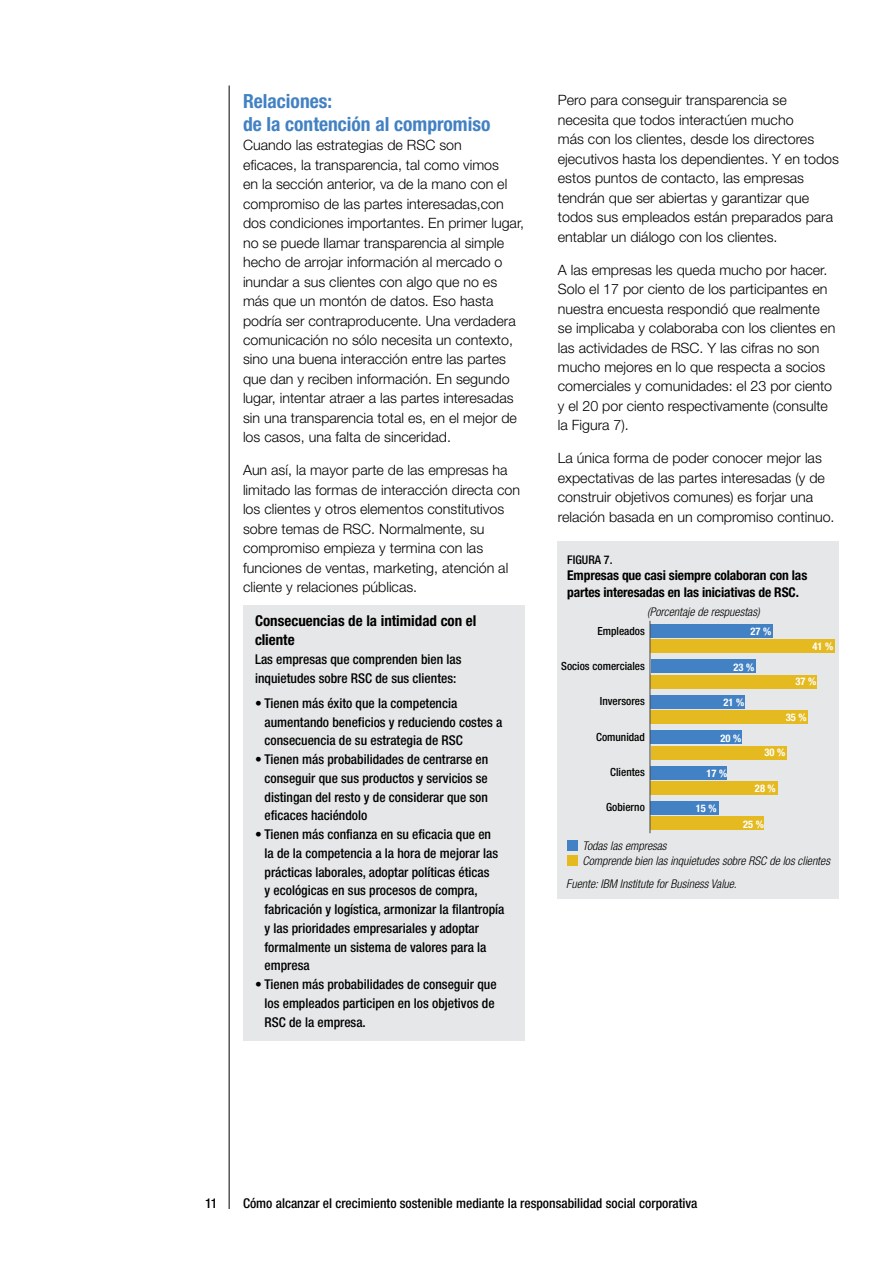
<style>
.page{position:relative;width:893px;height:1263px;background:#fff}
.page>*{position:absolute;margin:0;border:0;box-sizing:border-box;transform-origin:0 0}
.t1{font:700 condensed 19.5px/22.5px "Helvetica Neue LT Std";color:#4281c3}
.t2{font:700 condensed 15px/19.5px "Helvetica Neue LT Std";color:#000}
.t3{font:300 14.25px/19.5px "Helvetica Neue LT Std";color:#000}
.t4{font:500 condensed 13.5px/18.8px "Helvetica Neue LT Std";color:#000}
.t5{font:700 condensed 13.5px/16.2px "Helvetica Neue LT Std";letter-spacing:-.01em;color:#000}
.t6{font:italic 300 condensed 12px/15px "Helvetica Neue LT Std";color:#000}
.t7{font:500 condensed 12px "Helvetica Neue LT Std";color:#000}
.t8{font:500 condensed 11.25px "Helvetica Neue LT Std";color:#000}
.t9{font:700 condensed 10.5px "Helvetica Neue LT Std";color:#fff}
</style>
<div class="page">
<div style="left:243px;top:605px;width:281px;height:436px;background:#e6e7e8"></div>
<div style="left:558px;top:542px;width:281px;height:357px;background:#e6e7e8"></div>
<hr style="left:229px;top:86px;width:1px;height:1123px;background:#000">
<div style="left:650px;top:801px;width:69px;height:14px;background:#4281c3"></div>
<div style="left:650px;top:816px;width:114px;height:14px;background:#e5ba21"></div>
<div style="left:650px;top:731px;width:92px;height:13px;background:#4281c3"></div>
<div style="left:650px;top:746px;width:136px;height:13px;background:#e5ba21"></div>
<div style="left:650px;top:766px;width:77px;height:14px;background:#4281c3"></div>
<div style="left:650px;top:781px;width:128px;height:14px;background:#e5ba21"></div>
<div style="left:650px;top:624px;width:123px;height:14px;background:#4281c3"></div>
<div style="left:650px;top:640px;width:185px;height:13px;background:#e5ba21"></div>
<div style="left:650px;top:660px;width:105px;height:13px;background:#4281c3"></div>
<div style="left:650px;top:675px;width:167px;height:14px;background:#e5ba21"></div>
<div style="left:650px;top:695px;width:95px;height:14px;background:#4281c3"></div>
<div style="left:650px;top:710px;width:158px;height:14px;background:#e5ba21"></div>
<div style="left:567px;top:840px;width:11px;height:11px;background:#4281c3"></div>
<div style="left:567px;top:855px;width:11px;height:11px;background:#e5ba21"></div>
<hr style="left:650px;top:621px;width:1px;height:212px;background:#474749">
<h1 class="t1" style="left:243px;top:90px;width:249px">Relaciones:<br>de la contención al compromiso</h1>
<p class="t3" style="left:243px;top:135px;width:283px">Cuando las estrategias de RSC son<br>eficaces, la transparencia, tal como vimos<br>en la sección anterior, va de la mano con el compromiso de las partes interesadas,con dos condiciones importantes. En primer lugar, no se puede llamar transparencia al simple hecho de arrojar información al mercado o inundar a sus clientes con algo que no es más que un montón de datos. Eso hasta podría ser contraproducente. Una verdadera comunicación no sólo necesita un contexto, sino una buena interacción entre las partes que dan y reciben información. En segundo lugar, intentar atraer a las partes interesadas sin una transparencia total es, en el mejor de los casos, una falta de sinceridad.</p>
<p class="t3" style="left:243px;top:460px;width:279px">Aun así, la mayor parte de las empresas ha limitado las formas de interacción directa con los clientes y otros elementos constitutivos sobre temas de RSC. Normalmente, su compromiso empieza y termina con las funciones de ventas, marketing, atención al cliente y relaciones públicas.</p>
<p class="t2" style="left:255px;top:610px;width:223px">Consecuencias de la intimidad con el cliente</p>
<p class="t4" style="left:255px;top:649px;width:208px">Las empresas que comprenden bien las inquietudes sobre RSC de sus clientes:</p>
<p class="t4" style="left:264px;top:693px;width:239px;text-indent:-9px">• Tienen más éxito que la competencia aumentando beneficios y reduciendo costes a consecuencia de su estrategia de RSC</p>
<p class="t4" style="left:264px;top:750px;width:225px;text-align:justify;text-indent:-9px">• Tienen más probabilidades de centrarse en conseguir que sus productos y servicios se distingan del resto y de considerar que son eficaces haciéndolo</p>
<p class="t4" style="left:264px;top:825px;width:242px;text-indent:-9px">• Tienen más confianza en su eficacia que en<br>la de la competencia a la hora de mejorar las prácticas laborales, adoptar políticas éticas<br>y ecológicas en sus procesos de compra, fabricación y logística, armonizar la filantropía y las prioridades empresariales y adoptar formalmente un sistema de valores para la empresa</p>
<p class="t4" style="left:264px;top:975px;width:234px;text-indent:-9px">• Tienen más probabilidades de conseguir que los empleados participen en los objetivos de<br>RSC de la empresa.</p>
<p class="t3" style="left:558px;top:90px;width:283px">Pero para conseguir transparencia se necesita que todos interactúen mucho<br>más con los clientes, desde los directores ejecutivos hasta los dependientes. Y en todos estos puntos de contacto, las empresas tendrán que ser abiertas y garantizar que todos sus empleados están preparados para entablar un diálogo con los clientes.</p>
<p class="t3" style="left:558px;top:259px;width:279px">A las empresas les queda mucho por hacer.<br>Solo el 17 por ciento de los participantes en nuestra encuesta respondió que realmente se implicaba y colaboraba con los clientes en las actividades de RSC. Y las cifras no son mucho mejores en lo que respecta a socios comerciales y comunidades: el 23 por ciento y el 20 por ciento respectivamente (consulte la Figura 7).</p>
<p class="t3" style="left:558px;top:448px;width:278px">La única forma de poder conocer mejor las expectativas de las partes interesadas (y de construir objetivos comunes) es forjar una relación basada en un compromiso continuo.</p>
<p class="t7" style="left:567px;top:553px;width:47px">FIGURA 7.</p>
<p class="t5" style="left:567px;top:567px;width:242px">Empresas que casi siempre colaboran con las partes interesadas en las iniciativas de RSC.</p>
<p class="t6" style="left:647px;top:605px;width:114px">(Porcentaje de respuestas)</p>
<p class="t8" style="left:597px;top:624px;width:49px">Empleados</p>
<p class="t8" style="left:561px;top:659px;width:85px">Socios comerciales</p>
<p class="t8" style="left:600px;top:695px;width:46px">Inversores</p>
<p class="t8" style="left:596px;top:730px;width:50px">Comunidad</p>
<p class="t8" style="left:610px;top:765px;width:36px">Clientes</p>
<p class="t8" style="left:606px;top:800px;width:40px">Gobierno</p>
<p class="t9" style="left:696px;top:802px;width:22px">15 %</p>
<p class="t9" style="left:750px;top:625px;width:22px">27 %</p>
<p class="t9" style="left:812px;top:640px;width:22px">41 %</p>
<p class="t9" style="left:734px;top:661px;width:22px">23 %</p>
<p class="t9" style="left:795px;top:675px;width:22px">37 %</p>
<p class="t9" style="left:723px;top:696px;width:22px">21 %</p>
<p class="t9" style="left:786px;top:710px;width:22px">35 %</p>
<p class="t9" style="left:720px;top:732px;width:22px">20 %</p>
<p class="t9" style="left:764px;top:746px;width:22px">30 %</p>
<p class="t9" style="left:707px;top:767px;width:22px">17 %</p>
<p class="t9" style="left:755px;top:781px;width:22px">28 %</p>
<p class="t9" style="left:743px;top:818px;width:22px">25 %</p>
<p class="t6" style="left:583px;top:838px;width:249px">Todas las empresas<br>Comprende bien las inquietudes sobre RSC de los clientes</p>
<p class="t6" style="left:566px;top:877px;width:172px">Fuente: IBM Institute for Business Value.</p>
<p class="t4" style="left:205px;top:1194px;width:14px">11</p>
<p class="t4" style="left:243px;top:1194px;width:456px">Cómo alcanzar el crecimiento sostenible mediante la responsabilidad social corporativa</p>
</div>
